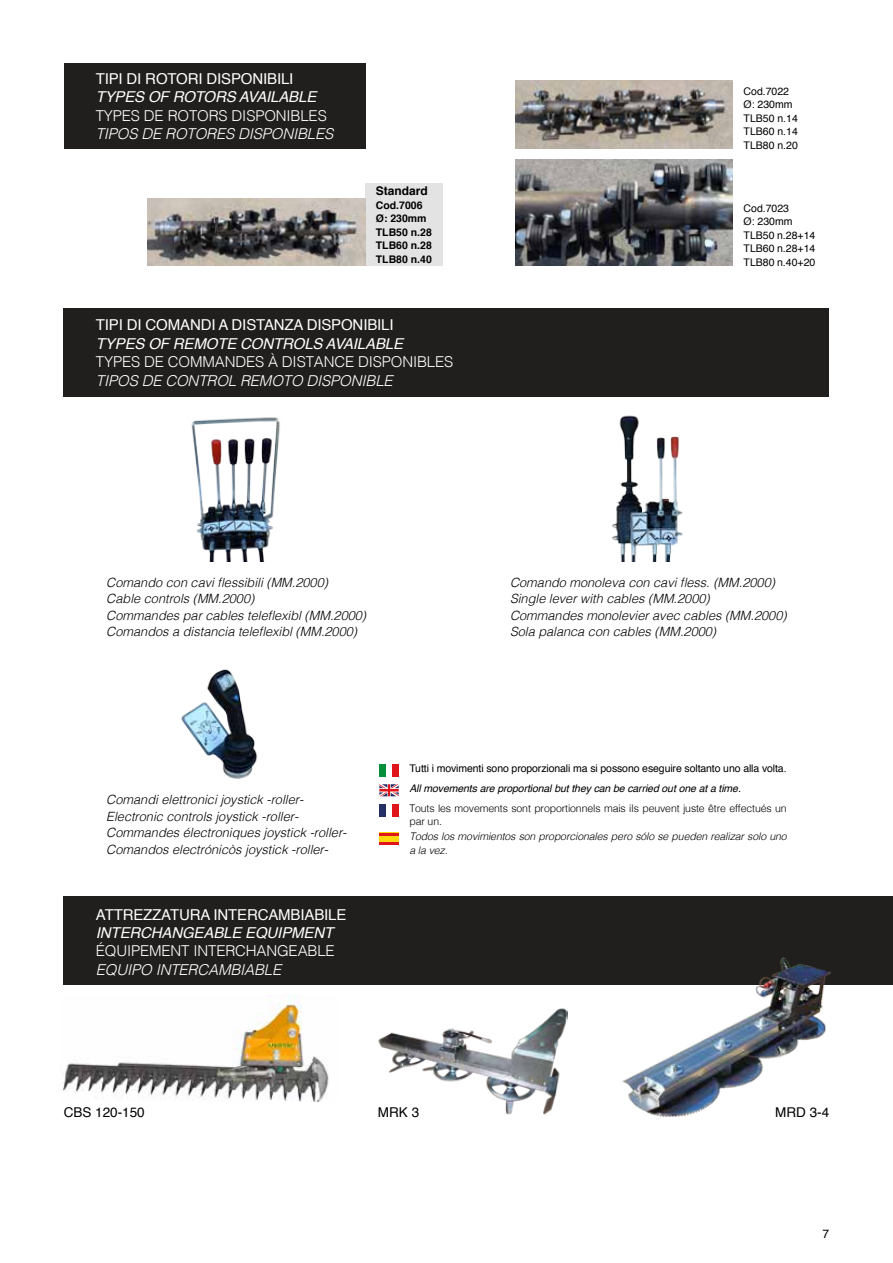
<style>
.page{position:relative;width:893px;height:1263px;background:#fff}
.page>*{position:absolute;margin:0;border:0;box-sizing:border-box;transform-origin:0 0}
.t1{font:300 15px "Helvetica";letter-spacing:-.01em;color:#fff}
.t2{font:15px "Helvetica";letter-spacing:-.01em;color:#fff}
.t3{font:italic 15px "Helvetica";letter-spacing:-.01em;color:#fff}
.t4{font:italic 300 15px "Helvetica";letter-spacing:-.01em;color:#fff}
.t5{font:13.5px "Helvetica";color:#000}
.t6{font:italic 300 12.75px/16.5px "Helvetica";color:#000}
.t7{font:700 12px "Helvetica";color:#000}
.t8{font:12px "Helvetica";color:#000}
.t9{font:10.5px/13.5px "Helvetica";letter-spacing:-.01em;color:#000}
.t10{font:300 10.5px/13.5px "Helvetica";letter-spacing:-.01em;color:#000}
.t11{font:italic 300 10.5px/13.5px "Helvetica";letter-spacing:-.01em;color:#000}
.t12{font:italic 10.5px "Helvetica";letter-spacing:-.01em;color:#000}
.t13{font:700 10.5px/13.5px "Helvetica";color:#000}
</style>
<div class="page">
<div style="left:365px;top:183px;width:78px;height:83px;background:#e3e3e3"></div>
<div style="left:64px;top:308px;width:765px;height:88px;background:#201f1d"></div>
<img style="left:147px;top:199px;width:218px;height:67px">
<img style="left:515px;top:80px;width:218px;height:69px">
<img style="left:515px;top:159px;width:218px;height:107px">
<div style="left:64px;top:64px;width:301px;height:85px;background:#201f1d"></div>
<div style="left:64px;top:896px;width:829px;height:88px;background:#201f1d"></div>
<img style="left:378px;top:1008px;width:190px;height:107px">
<img style="left:608px;top:957px;width:237px;height:160px">
<img style="left:62px;top:996px;width:267px;height:105px">
<img style="left:181px;top:669px;width:77px;height:110px">
<img style="left:612px;top:415px;width:71px;height:147px">
<img style="left:191px;top:417px;width:89px;height:145px">
<svg style="left:385px;top:764px;width:8px;height:12px"></svg>
<div style="left:379px;top:764px;width:6px;height:12px;background:#048f3a"></div>
<div style="left:393px;top:764px;width:6px;height:12px;background:#e0151c"></div>
<svg style="left:385px;top:804px;width:8px;height:12px"></svg>
<div style="left:379px;top:804px;width:6px;height:12px;background:#262e66"></div>
<div style="left:393px;top:804px;width:6px;height:12px;background:#e0151c"></div>
<div style="left:379px;top:833px;width:20px;height:12px;background:#ffd609"></div>
<hr style="left:379px;top:842px;width:20px;height:3px;background:#e0151c">
<hr style="left:379px;top:833px;width:20px;height:2px;background:#e0151c">
<svg style="left:379px;top:784px;width:20px;height:12px"></svg>
<p class="t2" style="left:96px;top:67px;width:199px">TIPI DI ROTORI DISPONIBILI</p>
<p class="t3" style="left:96px;top:85px;width:222px">TYPES OF ROTORS AVAILABLE</p>
<p class="t1" style="left:96px;top:102px;width:233px">TYPES DE ROTORS DISPONIBLES</p>
<p class="t4" style="left:96px;top:121px;width:239px">TIPOS DE ROTORES DISPONIBLES</p>
<p class="t7" style="left:376px;top:181px;width:54px">Standard</p>
<p class="t13" style="left:376px;top:198px;width:58px">Cod.7006<br>Ø: 230mm<br>TLB50 n.28<br>TLB60 n.28<br>TLB80 n.40</p>
<p class="t2" style="left:96px;top:313px;width:299px">TIPI DI COMANDI A DISTANZA DISPONIBILI</p>
<p class="t3" style="left:96px;top:332px;width:309px">TYPES OF REMOTE CONTROLS AVAILABLE</p>
<p class="t1" style="left:96px;top:349px;width:359px">TYPES DE COMMANDES À DISTANCE DISPONIBLES</p>
<p class="t4" style="left:96px;top:368px;width:298px">TIPOS DE CONTROL REMOTO DISPONIBLE</p>
<p class="t9" style="left:744px;top:85px;width:56px">Cod.7022<br>Ø: 230mm<br>TLB50 n.14<br>TLB60 n.14<br>TLB80 n.20</p>
<p class="t9" style="left:744px;top:202px;width:73px">Cod.7023<br>Ø: 230mm<br>TLB50 n.28+14<br>TLB60 n.28+14<br>TLB80 n.40+20</p>
<p class="t6" style="left:106px;top:573px;width:261px">Comando con cavi flessibili (MM.2000)<br>Cable controls (MM.2000)<br>Commandes par cables teleflexibl (MM.2000)<br>Comandos a distancia teleflexibl (MM.2000)</p>
<p class="t6" style="left:510px;top:573px;width:278px">Comando monoleva con cavi fless. (MM.2000)<br>Single lever with cables (MM.2000)<br>Commandes monolevier avec cables (MM.2000)<br>Sola palanca con cables (MM.2000)</p>
<p class="t6" style="left:106px;top:791px;width:242px">Comandi elettronici joystick -roller-Electronic controls joystick -roller-Commandes électroniques joystick -roller-Comandos electrónicòs joystick -roller-</p>
<p class="t2" style="left:96px;top:903px;width:252px">ATTREZZATURA INTERCAMBIABILE</p>
<p class="t3" style="left:96px;top:921px;width:239px">INTERCHANGEABLE EQUIPMENT</p>
<p class="t1" style="left:96px;top:938px;width:240px">ÉQUIPEMENT INTERCHANGEABLE</p>
<p class="t4" style="left:96px;top:957px;width:187px">EQUIPO INTERCAMBIABLE</p>
<p class="t9" style="left:409px;top:762px;width:379px">Tutti i movimenti sono proporzionali ma si possono eseguire soltanto uno alla volta.</p>
<p class="t12" style="left:409px;top:780px;width:333px">All movements are proportional but they can be carried out one at a time.</p>
<p class="t10" style="left:409px;top:800px;width:379px">Touts les movements sont proportionnels mais ils peuvent juste être effectués un par un.</p>
<p class="t11" style="left:409px;top:829px;width:379px">Todos los movimientos son proporcionales pero sólo se pueden realizar solo uno a la vez.</p>
<p class="t5" style="left:64px;top:1101px;width:83px">CBS 120-150</p>
<p class="t5" style="left:378px;top:1101px;width:43px">MRK 3</p>
<p class="t5" style="left:775px;top:1101px;width:55px">MRD 3-4</p>
<p class="t8" style="left:822px;top:1224px;width:8px">7</p>
</div>
